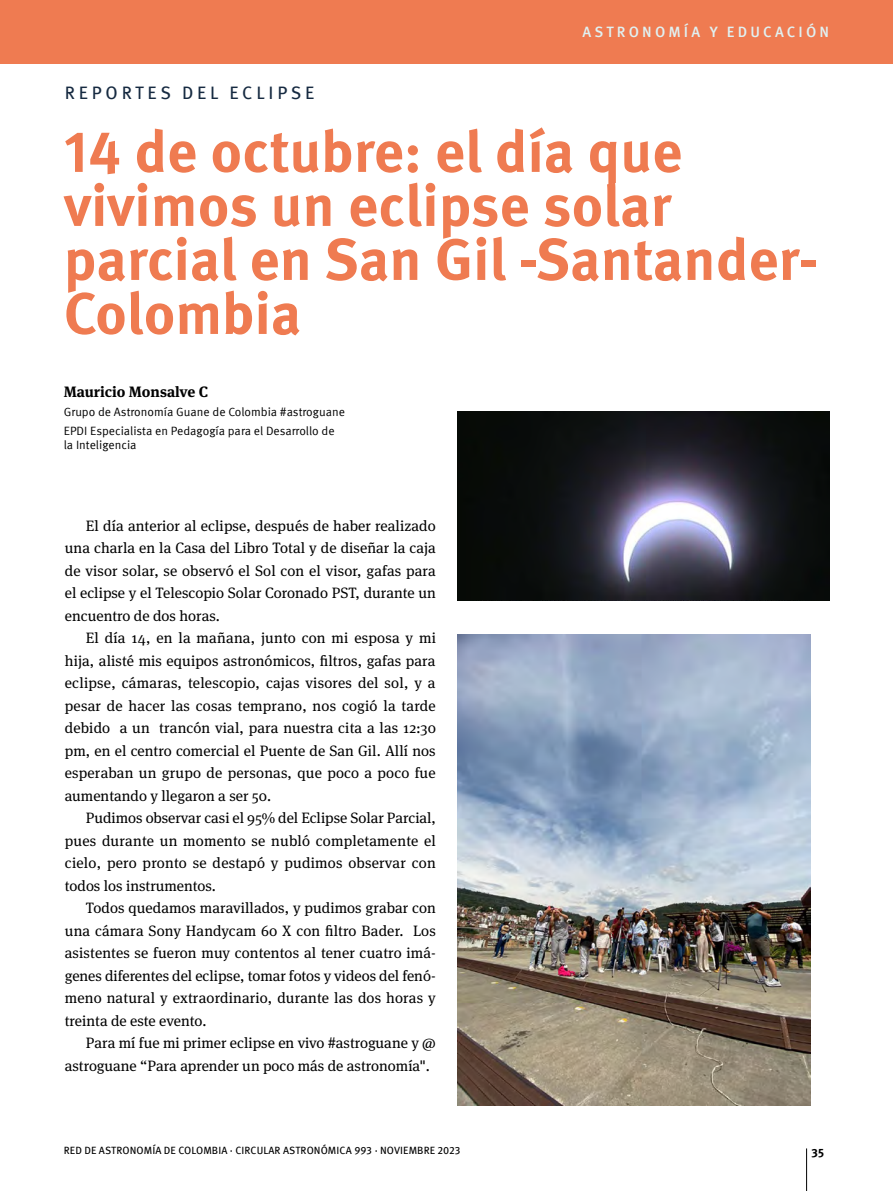
<style>
.page{position:relative;width:893px;height:1191px;background:#fff}
.page>*{position:absolute;margin:0;border:0;box-sizing:border-box;transform-origin:0 0}
.t1{font:700 58.5px/54px "Meta Pro";color:#ef7b51}
.t2{font:18px "Meta Pro";letter-spacing:.21em;color:#162a41}
.t3{font:15px/22.5px "Meta Serif Pro";color:#000;text-align:justify}
.t4{font:500 15px "Meta Pro";letter-spacing:.21em;color:#e0f1f2}
.t5{font:700 15px "Meta Serif Pro";color:#000}
.t6{font:12px/18.9px "Meta Pro";color:#000}
.t7{font:700 12px "Meta Pro";color:#000}
.t8{font:10.5px "Meta Pro";letter-spacing:.01em;color:#000}
</style>
<div class="page">
<hr style="left:806px;top:1148px;width:1px;height:43px;background:#000">
<div style="left:0;top:0;width:893px;height:64px;background:#ef7b51"></div>
<img style="left:457px;top:411px;width:372px;height:189px">
<img style="left:457px;top:635px;width:353px;height:471px">
<p class="t2" style="left:65px;top:79px;width:251px">REPORTES DEL ECLIPSE</p>
<p class="t4" style="left:582px;top:21px;width:248px">ASTRONOMÍA Y EDUCACIÓN</p>
<h1 class="t1" style="left:64px;top:121px;width:756px">14 de octubre: el día que vivimos un eclipse solar parcial en San Gil -Santander-<br>Colombia</h1>
<p class="t5" style="left:64px;top:379px;width:146px">Mauricio Monsalve C</p>
<p class="t6" style="left:64px;top:401px;width:283px">Grupo de Astronomía Guane de Colombia #astroguane<br>EPDI Especialista en Pedagogía para el Desarrollo de</p>
<p class="t6" style="left:64px;top:434px;width:74px">la Inteligencia</p>
<p class="t3" style="left:65px;top:513px;width:373px;text-indent:21px">El día anterior al eclipse, después de haber realizado una charla en la Casa del Libro Total y de diseñar la caja de visor solar, se observó el Sol con el visor, gafas para el eclipse y el Telescopio Solar Coronado PST, durante un encuentro de dos horas.</p>
<p class="t3" style="left:65px;top:626px;width:373px;text-indent:21px">El día 14, en la mañana, junto con mi esposa y mi hija, alisté mis equipos astronómicos, filtros, gafas para eclipse, cámaras, telescopio, cajas visores del sol, y a pesar de hacer las cosas temprano, nos cogió la tarde debido a un trancón vial, para nuestra cita a las 12:30 pm, en el centro comercial el Puente de San Gil. Allí nos esperaban un grupo de personas, que poco a poco fue aumentando y llegaron a ser 50.</p>
<p class="t3" style="left:65px;top:806px;width:373px;text-indent:21px">Pudimos observar casi el 95% del Eclipse Solar Parcial, pues durante un momento se nubló completamente el cielo, pero pronto se destapó y pudimos observar con todos los instrumentos.</p>
<p class="t3" style="left:65px;top:896px;width:373px;text-indent:21px">Todos quedamos maravillados, y pudimos grabar con una cámara Sony Handycam 60 X con filtro Bader. Los asistentes se fueron muy contentos al tener cuatro imá&shy;genes diferentes del eclipse, tomar fotos y videos del fenó&shy;meno natural y extraordinario, durante las dos horas y treinta de este evento.</p>
<p class="t3" style="left:65px;top:1031px;width:373px;text-indent:21px">Para mí fue mi primer eclipse en vivo #astroguane y @ astroguane “Para aprender un poco más de astronomía".</p>
<p class="t8" style="left:64px;top:1142px;width:398px">RED DE ASTRONOMÍA DE COLOMBIA · CIRCULAR ASTRONÓMICA 993 · NOVIEMBRE 2023</p>
<p class="t7" style="left:811px;top:1143px;width:14px">35</p>
</div>
